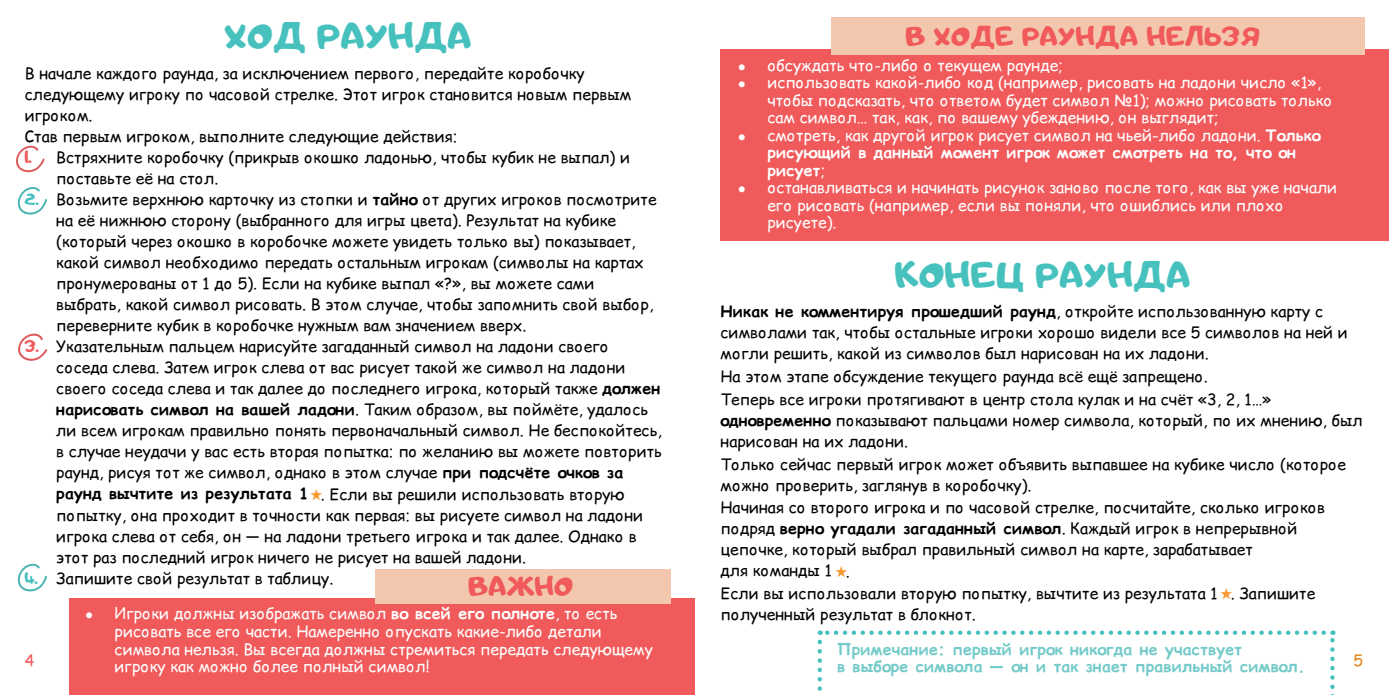
<style>
.page{position:relative;width:1389px;height:695px;background:#fff}
.page>*{position:absolute;margin:0;border:0;box-sizing:border-box;transform-origin:0 0}
.t1{font:42px "Adigiana 2";letter-spacing:.02em;color:#46c1be}
.t2{font:31.5px "Adigiana 2";letter-spacing:.02em;color:#f15a5b}
.t3{font:15.75px/21px "Comic Relief";color:#000}
.t4{font:15.75px/17.5px "Comic Relief";color:#fff}
.t5{font:700 15.75px/17.5px "Comic Relief";letter-spacing:.02em;color:#fff}
.t6{font:700 15.75px/17.5px "Comic Relief";letter-spacing:.02em;color:#74cbc9}
.t7{font:15.75px "Comic Relief";color:#f15a5b}
.t8{font:15.75px "Comic Relief";color:#e08619}
.s1{font-weight:700;font-size:19.25px}
.s2{font-size:19.25px}
.s3{font-weight:400}
.s4{font-family:"Adigiana 2";font-size:19.25px;color:#f15a5b}
.s5{font-family:"Adigiana 2";font-size:19.25px;color:#46c1be}
.s6{font-weight:700}
.s7{color:#f89630}
</style>
<div class="page">
<div style="left:69px;top:598px;width:625px;height:96px;background:#f15a5b"></div>
<div style="left:721px;top:50px;width:668px;height:191px;background:#f15a5b"></div>
<div style="left:376px;top:568px;width:295px;height:35px;background:#f3c7ad"></div>
<div style="left:831px;top:17px;width:533px;height:38px;background:#f3c7ad"></div>
<svg style="left:818px;top:641px;width:4px;height:50px"></svg>
<svg style="left:1330px;top:630px;width:5px;height:65px"></svg>
<svg style="left:820px;top:630px;width:504px;height:4px"></svg>
<svg style="left:17px;top:187px;width:30px;height:28px"></svg>
<svg style="left:17px;top:563px;width:30px;height:29px"></svg>
<svg style="left:18px;top:333px;width:30px;height:28px"></svg>
<svg style="left:16px;top:145px;width:29px;height:28px"></svg>
<h1 class="t1" style="left:225px;top:14px;width:248px">ХОД РАУНДА</h1>
<h2 class="t2" style="left:906px;top:19px;width:356px">В ХОДЕ РАУНДА НЕЛЬЗЯ</h2>
<p class="t4" style="left:736px;top:56px;width:329px"><span class="s1">●</span> обсуждать что-либо о текущем раунде;</p>
<p class="t4" style="left:767px;top:73px;width:567px;text-indent:-32px"><span class="s1">●</span> использовать какой-либо код (например, рисовать на ладони число «1», чтобы подсказать, что ответом будет символ №1); можно рисовать только сам символ… так, как, по вашему убеждению, он выглядит;</p>
<p class="t5" style="left:767px;top:125px;width:554px;text-indent:-32px"><span class="s2">●</span> <span class="s3">смотреть, как другой игрок рисует символ на чьей-либо ладони.</span> Только рисую щий в данный момент игрок может смотреть на то, что он рисует<span class="s3">;</span></p>
<p class="t4" style="left:767px;top:178px;width:571px;text-indent:-32px"><span class="s1">●</span> останавливаться и начинать рисунок заново после того, как вы уже начали его рисовать (например, если вы поняли, что ошиблись или плохо рисуете).</p>
<p class="t3" style="left:25px;top:62px;width:608px">В начале каждого раунда, за исключением первого, передайте коробочку следующему игроку по часовой стрелке. Этот игрок становится новым первым игроком.<br>Став первым игроком, выполните следующие действия:</p>
<p class="t3" style="left:56px;top:146px;width:575px;text-indent:-31px"><span class="s4">1.</span> Встряхните коробочку (прикрыв окошко ладонью, чтобы кубик не выпал) и поставьте её на стол.</p>
<p class="t3" style="left:56px;top:188px;width:602px;text-indent:-31px"><span class="s5">2.</span> Возьмите верхнюю карточку из стопки и <span class="s6">тайно</span> от других игроков посмотрите на её нижнюю сторону (выбранного для игры цвета). Результат на кубике (который через окошко в коробочке можете увидеть только вы) показывает, какой символ необходимо передать остальным игрокам (символы на картах пронумерованы от 1 до 5). Если на кубике выпал «?», вы можете сами выбрать, какой символ рисовать. В этом случае, чтобы запомнить свой выбор, переверните кубик в коробочке нужным вам значением вверх.</p>
<p class="t3" style="left:56px;top:335px;width:607px;text-indent:-31px"><span class="s4">3.</span> Указательным пальцем нарисуйте загаданный символ на ладони своего соседа слева. Затем игрок слева от вас рисует такой же символ на ладони своего соседа слева и так далее до последнего игрока, который также <span class="s6">должен нарисовать символ на вашей ладони</span>. Таким образом, вы поймёте, удалось ли всем игрокам правильно понять первоначальный символ. Не беспокойтесь, в случае неудачи у вас есть вторая попытка: по желанию вы можете повторить раунд, рисуя тот же символ, однако в этом случае <span class="s6">при подсчёте очков за раунд вычтите из результата 1</span><span class="s7">★</span>. Если вы решили использовать вторую попытку, она проходит в точности как первая: вы рисуете символ на ладони игрока слева от себя, он — на ладони третьего игрока и так далее. Однако в этот раз последний игрок ничего не рисует на вашей ладони.</p>
<p class="t3" style="left:25px;top:566px;width:310px"><span class="s5">4.</span> Запишите свой результат в таблицу.</p>
<h1 class="t1" style="left:895px;top:252px;width:297px">КОНЕЦ РАУНДА</h1>
<p class="t3" style="left:721px;top:300px;width:629px"><span class="s6">Никак не комментируя прошедший раунд</span>, откройте использованную карту с символами так, чтобы остальные игроки хорошо видели все 5 символов на ней и могли решить, какой из символов был нарисован на их ладони.</p>
<p class="t3" style="left:721px;top:364px;width:552px;line-height:22.8px">На этом этапе обсуждение текущего раунда всё ещё запрещено.<br>Теперь все игроки протягивают в центр стола кулак и на счёт «3, 2, 1…»</p>
<p class="t3" style="left:721px;top:409px;width:644px"><span class="s6">одновременно</span> показывают пальцами номер символа, который, по их мнению, был нарисован на их ладони.</p>
<p class="t3" style="left:721px;top:453px;width:627px">Только сейчас первый игрок может объявить выпавшее на кубике число (которое можно проверить, заглянув в коробочку).</p>
<p class="t3" style="left:721px;top:496px;width:606px">Начиная со второго игрока и по часовой стрелке, посчитайте, сколько игроков подряд <span class="s6">верно угадали загаданный символ</span>. Каждый игрок в непрерывной цепочке, который выбрал правильный символ на карте, зарабатывает<br>для команды 1 <span class="s7">★</span>.</p>
<p class="t3" style="left:721px;top:582px;width:596px">Если вы использовали вторую попытку, вычтите из результата 1 <span class="s7">★</span>. Запишите полученный результат в блокнот.</p>
<p class="t6" style="left:837px;top:639px;width:469px">Примечание: первый игрок никогда не участвует<br>в выборе символа — он и так знает правильный символ.</p>
<h2 class="t2" style="left:469px;top:570px;width:106px">ВАЖНО</h2>
<p class="t4" style="left:115px;top:604px;width:540px;text-indent:-32px"><span class="s1">●</span> Игроки должны изображать символ <span class="s6">во всей его полноте</span>, то есть рисовать все его части. Намеренно опускать какие-либо детали символа нельзя. Вы всегда должны стремиться передать следующему игроку как можно более полный символ!</p>
<p class="t7" style="left:25px;top:649px;width:11px">4</p>
<p class="t8" style="left:1353px;top:648px;width:11px">5</p>
</div>
